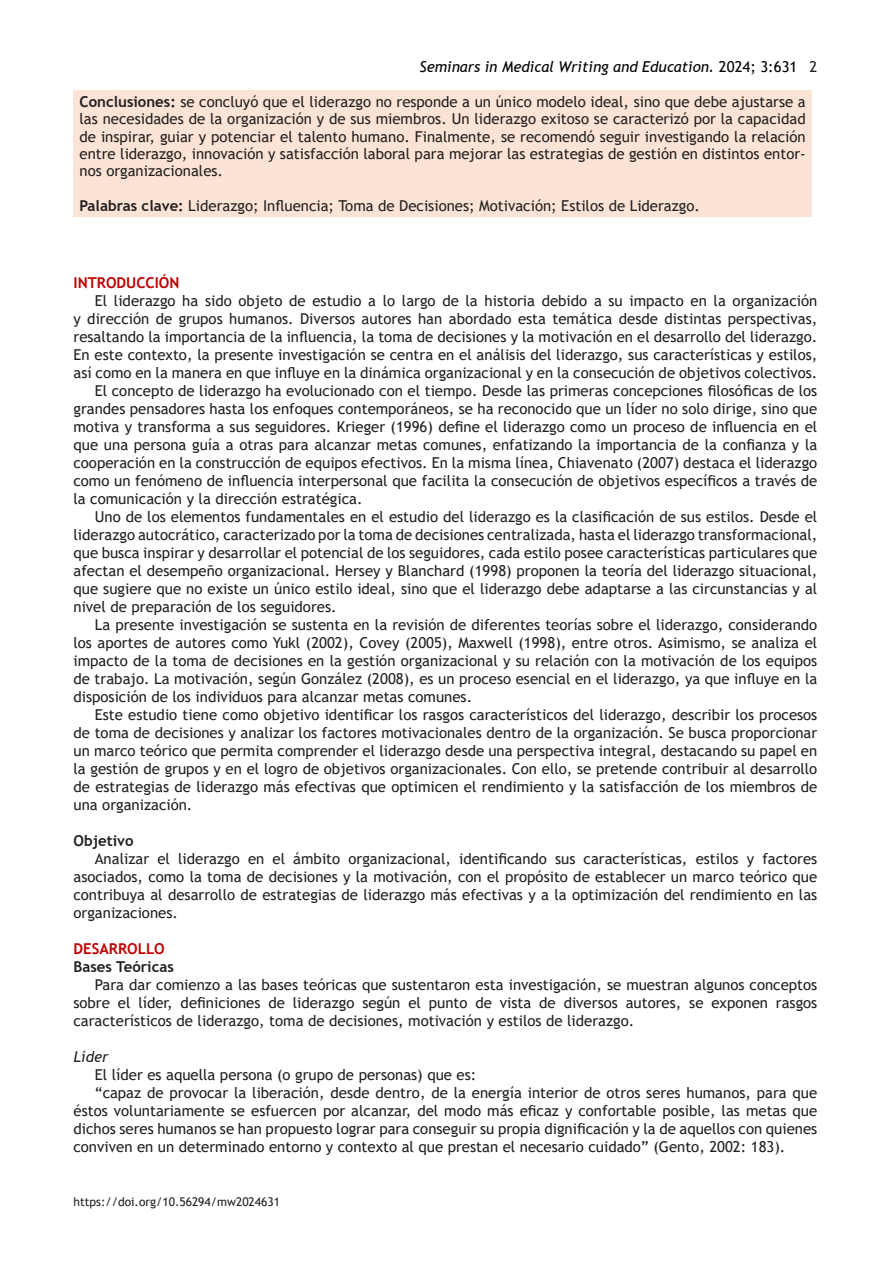
<style>
.page{position:relative;width:893px;height:1263px;background:#fff}
.page>*{position:absolute;margin:0;border:0;box-sizing:border-box;transform-origin:0 0}
.t1{font:15px/18px "Trebuchet MS";color:#231f20;text-align:justify}
.t2{font:italic 15px "Trebuchet MS";color:#000}
.t3{font:700 15px "Trebuchet MS";color:#c00000}
.t4{font:700 15px "Trebuchet MS";color:#231f20}
.t5{font:italic 15px "Trebuchet MS";color:#231f20}
.t6{font:12px "Trebuchet MS";color:#231f20}
.s1{font-style:normal}
.s2{font-style:normal;color:#231f20}
.s3{font-weight:700}
</style>
<div class="page">
<div style="left:74px;top:90px;width:738px;height:127px;background:#fbe4d5"></div>
<p class="t2" style="left:419px;top:58px;width:399px">Seminars in Medical Writing and Education. <span class="s1">2024; 3:631</span> <span class="s2">2</span></p>
<p class="t1" style="left:80px;top:93px;width:728px;line-height:17.2px"><span class="s3">Conclusiones:</span> se concluyó que el liderazgo no responde a un único modelo ideal, sino que debe ajustarse a las necesidades de la organización y de sus miembros. Un liderazgo exitoso se caracterizó por la capacidad de inspirar, guiar y potenciar el talento humano. Finalmente, se recomendó seguir investigando la relación entre liderazgo, innovación y satisfacción laboral para mejorar las estrategias de gestión en distintos entor&shy;nos organizacionales.</p>
<p class="t1" style="left:80px;top:196px;width:622px"><span class="s3">Palabras clave:</span> Liderazgo; Influencia; Toma de Decisiones; Motivación; Estilos de Liderazgo.</p>
<p class="t3" style="left:74px;top:273px;width:107px">INTRODUCCIÓN</p>
<p class="t1" style="left:74px;top:292px;width:745px;text-indent:21px">El liderazgo ha sido objeto de estudio a lo largo de la historia debido a su impacto en la organización y dirección de grupos humanos. Diversos autores han abordado esta temática desde distintas perspectivas, resaltando la importancia de la influencia, la toma de decisiones y la motivación en el desarrollo del liderazgo.<br>En este contexto, la presente investigación se centra en el análisis del liderazgo, sus características y estilos, así como en la manera en que influye en la dinámica organizacional y en la consecución de objetivos colectivos.</p>
<p class="t1" style="left:74px;top:382px;width:745px;text-indent:21px">El concepto de liderazgo ha evolucionado con el tiempo. Desde las primeras concepciones filosóficas de los grandes pensadores hasta los enfoques contemporáneos, se ha reconocido que un líder no solo dirige, sino que motiva y transforma a sus seguidores. Krieger (1996) define el liderazgo como un proceso de influencia en el que una persona guía a otras para alcanzar metas comunes, enfatizando la importancia de la confianza y la cooperación en la construcción de equipos efectivos. En la misma línea, Chiavenato (2007) destaca el liderazgo como un fenómeno de influencia interpersonal que facilita la consecución de objetivos específicos a través de la comunicación y la dirección estratégica.</p>
<p class="t1" style="left:74px;top:508px;width:745px;text-indent:21px">Uno de los elementos fundamentales en el estudio del liderazgo es la clasificación de sus estilos. Desde el liderazgo autocrático, caracterizado por la toma de decisiones centralizada, hasta el liderazgo transformacional, que busca inspirar y desarrollar el potencial de los seguidores, cada estilo posee características particulares que afectan el desempeño organizacional. Hersey y Blanchard (1998) proponen la teoría del liderazgo situacional, que sugiere que no existe un único estilo ideal, sino que el liderazgo debe adaptarse a las circunstancias y al nivel de preparación de los seguidores.</p>
<p class="t1" style="left:74px;top:616px;width:745px;text-indent:21px">La presente investigación se sustenta en la revisión de diferentes teorías sobre el liderazgo, considerando los aportes de autores como Yukl (2002), Covey (2005), Maxwell (1998), entre otros. Asimismo, se analiza el impacto de la toma de decisiones en la gestión organizacional y su relación con la motivación de los equipos de trabajo. La motivación, según González (2008), es un proceso esencial en el liderazgo, ya que influye en la disposición de los individuos para alcanzar metas comunes.</p>
<p class="t1" style="left:74px;top:706px;width:745px;text-indent:21px">Este estudio tiene como objetivo identificar los rasgos característicos del liderazgo, describir los procesos de toma de decisiones y analizar los factores motivacionales dentro de la organización. Se busca proporcionar un marco teórico que permita comprender el liderazgo desde una perspectiva integral, destacando su papel en la gestión de grupos y en el logro de objetivos organizacionales. Con ello, se pretende contribuir al desarrollo de estrategias de liderazgo más efectivas que optimicen el rendimiento y la satisfacción de los miembros de una organización.</p>
<p class="t4" style="left:74px;top:831px;width:62px">Objetivo</p>
<p class="t1" style="left:74px;top:850px;width:745px;text-indent:21px">Analizar el liderazgo en el ámbito organizacional, identificando sus características, estilos y factores asociados, como la toma de decisiones y la motivación, con el propósito de establecer un marco teórico que contribuya al desarrollo de estrategias de liderazgo más efectivas y a la optimización del rendimiento en las organizaciones.</p>
<p class="t3" style="left:74px;top:939px;width:93px">DESARROLLO</p>
<p class="t4" style="left:74px;top:957px;width:102px">Bases Teóricas</p>
<p class="t1" style="left:74px;top:976px;width:745px;text-indent:21px">Para dar comienzo a las bases teóricas que sustentaron esta investigación, se muestran algunos conceptos sobre el líder, definiciones de liderazgo según el punto de vista de diversos autores, se exponen rasgos característicos de liderazgo, toma de decisiones, motivación y estilos de liderazgo.</p>
<p class="t5" style="left:74px;top:1048px;width:36px">Líder</p>
<p class="t1" style="left:95px;top:1066px;width:383px">El líder es aquella persona (o grupo de personas) que es:</p>
<p class="t1" style="left:74px;top:1084px;width:745px;text-indent:21px">“capaz de provocar la liberación, desde dentro, de la energía interior de otros seres humanos, para que éstos voluntariamente se esfuercen por alcanzar, del modo más eficaz y confortable posible, las metas que dichos seres humanos se han propuesto lograr para conseguir su propia dignificación y la de aquellos con quienes conviven en un determinado entorno y contexto al que prestan el necesario cuidado” (Gento, 2002: 183).</p>
<p class="t6" style="left:74px;top:1194px;width:208px">https://doi.org/10.56294/mw2024631</p>
</div>
